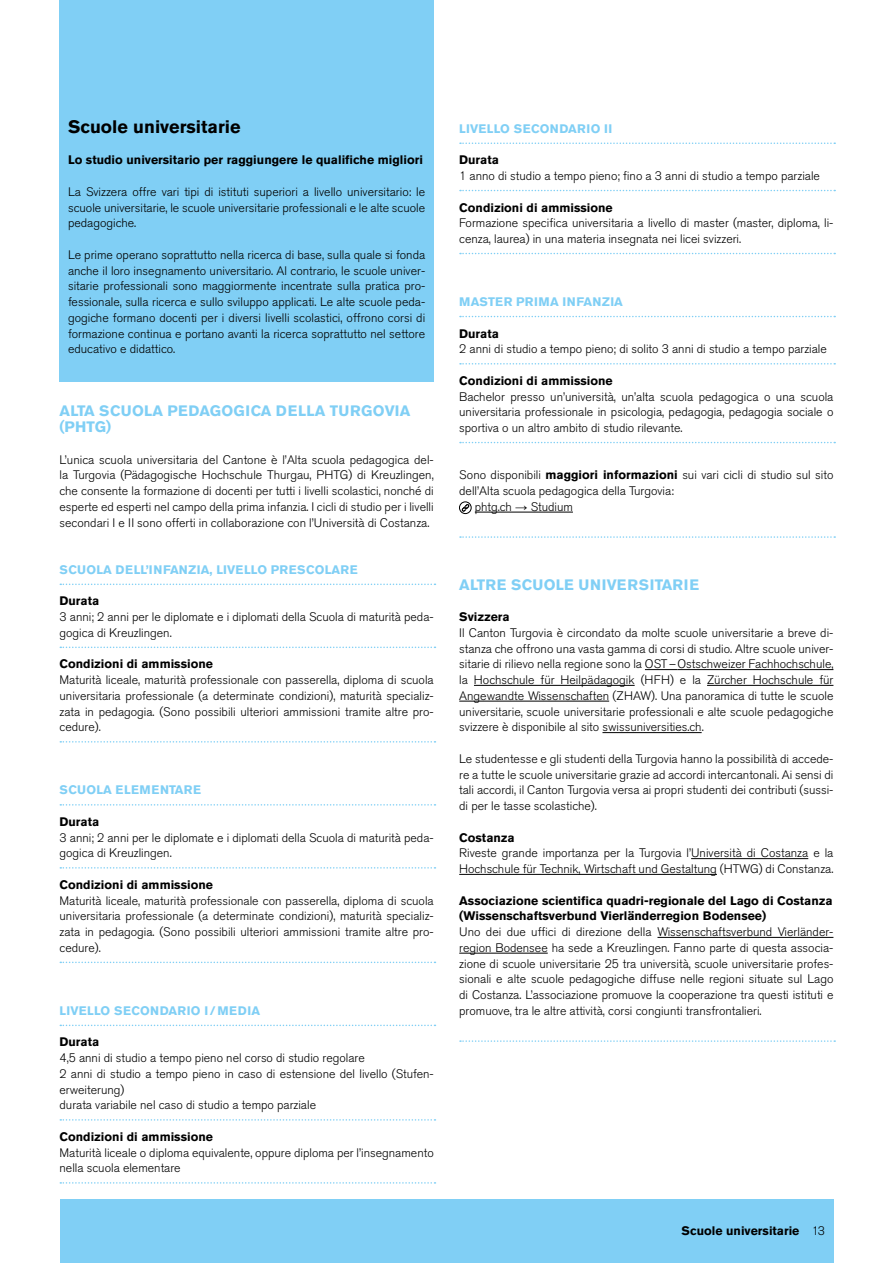
<style>
.page{position:relative;width:893px;height:1263px;background:#fff}
.page>*{position:absolute;margin:0;border:0;box-sizing:border-box;transform-origin:0 0}
.t1{font:700 18px "Akzidenz Grotesk Pro";color:#000}
.t2{font:700 15px/15.8px "Akzidenz Grotesk Pro";letter-spacing:.01em;color:#80cff5}
.t3{font:300 12.3px/15.8px "Akzidenz Grotesk Pro";color:#000;text-align:justify}
.t4{font:700 12.3px/15.8px "Akzidenz Grotesk Pro";color:#000}
.t5{font:700 12.3px "Akzidenz Grotesk Pro";letter-spacing:.01em;color:#80cff5}
.s1{font-weight:700}
.s2{font-family:"Arial";font-weight:400}
.s3{font-weight:300}
</style>
<div class="page">
<div style="left:60px;top:0;width:374px;height:381px;background:#80cff5"></div>
<svg style="left:60px;top:584px;width:375px;height:1px"></svg>
<svg style="left:60px;top:647px;width:375px;height:1px"></svg>
<svg style="left:60px;top:741px;width:375px;height:2px"></svg>
<svg style="left:60px;top:804px;width:375px;height:2px"></svg>
<svg style="left:60px;top:867px;width:375px;height:2px"></svg>
<svg style="left:60px;top:962px;width:375px;height:1px"></svg>
<svg style="left:60px;top:1025px;width:375px;height:1px"></svg>
<svg style="left:60px;top:1119px;width:375px;height:2px"></svg>
<svg style="left:60px;top:1182px;width:375px;height:2px"></svg>
<hr style="left:475px;top:512px;width:98px;height:1px;background:#000">
<hr style="left:645px;top:669px;width:32px;height:1px;background:#000">
<hr style="left:677px;top:669px;width:156px;height:1px;background:#000">
<hr style="left:474px;top:685px;width:161px;height:1px;background:#000">
<hr style="left:707px;top:685px;width:126px;height:1px;background:#000">
<hr style="left:459px;top:701px;width:150px;height:1px;background:#000">
<hr style="left:602px;top:732px;width:100px;height:1px;background:#000">
<hr style="left:691px;top:858px;width:117px;height:1px;background:#000">
<hr style="left:459px;top:874px;width:258px;height:1px;background:#000">
<hr style="left:657px;top:937px;width:176px;height:1px;background:#000">
<hr style="left:459px;top:953px;width:89px;height:1px;background:#000">
<svg style="left:460px;top:143px;width:375px;height:1px"></svg>
<svg style="left:460px;top:190px;width:375px;height:1px"></svg>
<svg style="left:460px;top:253px;width:375px;height:1px"></svg>
<svg style="left:460px;top:316px;width:375px;height:1px"></svg>
<svg style="left:460px;top:363px;width:375px;height:2px"></svg>
<svg style="left:460px;top:442px;width:375px;height:1px"></svg>
<div style="left:459px;top:502px;width:12px;height:12px;border:1px solid #000;border-radius:50%"></div>
<svg style="left:462px;top:504px;width:7px;height:8px"></svg>
<svg style="left:460px;top:536px;width:375px;height:2px"></svg>
<svg style="left:460px;top:1040px;width:375px;height:2px"></svg>
<div style="left:60px;top:1199px;width:773px;height:64px;background:#80cff5"></div>
<h1 class="t1" style="left:68px;top:115px;width:174px">Scuole universitarie</h1>
<p class="t4" style="left:68px;top:152px;width:356px">Lo studio universitario per raggiungere le qualifiche migliori</p>
<p class="t3" style="left:68px;top:184px;width:359px">La Svizzera offre vari tipi di istituti superiori a livello universitario: le scuole universitarie, le scuole universitarie professionali e le alte scuole pedagogiche.</p>
<p class="t3" style="left:68px;top:247px;width:359px">Le prime operano soprattutto nella ricerca di base, sulla quale si fonda anche il loro insegnamento universitario. Al contrario, le scuole univer&shy;sitarie professionali sono maggiormente incentrate sulla pratica pro&shy;fessionale, sulla ricerca e sullo sviluppo applicati. Le alte scuole peda&shy;gogiche formano docenti per i diversi livelli scolastici, offrono corsi di formazione continua e portano avanti la ricerca soprattutto nel settore educativo e didattico.</p>
<p class="t2" style="left:60px;top:403px;width:352px">ALTA SCUOLA PEDAGOGICA DELLA TURGOVIA (PHTG)</p>
<p class="t3" style="left:60px;top:451px;width:376px">L’unica scuola universitaria del Cantone è l’Alta scuola pedagogica del&shy;la Turgovia (Pädagogische Hochschule Thurgau, PHTG) di Kreuzlingen, che consente la formazione di docenti per tutti i livelli scolastici, nonché di esperte ed esperti nel campo della prima infanzia. I cicli di studio per i livelli secondari I e II sono offerti in collaborazione con l’Università di Costanza.</p>
<p class="t5" style="left:60px;top:561px;width:300px">SCUOLA DELL’INFANZIA, LIVELLO PRESCOLARE</p>
<p class="t4" style="left:60px;top:593px;width:41px">Durata</p>
<p class="t3" style="left:60px;top:609px;width:376px">3 anni; 2 anni per le diplomate e i diplomati della Scuola di maturità peda&shy;gogica di Kreuzlingen.</p>
<p class="t4" style="left:60px;top:656px;width:155px">Condizioni di ammissione</p>
<p class="t3" style="left:60px;top:672px;width:376px">Maturità liceale, maturità professionale con passerella, diploma di scuola universitaria professionale (a determinate condizioni), maturità specializ&shy;zata in pedagogia. (Sono possibili ulteriori ammissioni tramite altre pro&shy;cedure).</p>
<p class="t5" style="left:60px;top:782px;width:143px">SCUOLA ELEMENTARE</p>
<p class="t4" style="left:60px;top:813px;width:41px">Durata</p>
<p class="t3" style="left:60px;top:829px;width:376px">3 anni; 2 anni per le diplomate e i diplomati della Scuola di maturità peda&shy;gogica di Kreuzlingen.</p>
<p class="t4" style="left:60px;top:876px;width:155px">Condizioni di ammissione</p>
<p class="t3" style="left:60px;top:892px;width:376px">Maturità liceale, maturità professionale con passerella, diploma di scuola universitaria professionale (a determinate condizioni), maturità specializ&shy;zata in pedagogia. (Sono possibili ulteriori ammissioni tramite altre pro&shy;cedure).</p>
<p class="t5" style="left:60px;top:1002px;width:202px">LIVELLO SECONDARIO I/MEDIA</p>
<p class="t4" style="left:60px;top:1034px;width:41px">Durata</p>
<p class="t3" style="left:60px;top:1050px;width:375px;text-align:left">4,5 anni di studio a tempo pieno nel corso di studio regolare<br>2 anni di studio a tempo pieno in caso di estensione del livello (Stufen&shy;erweiterung)<br>durata variabile nel caso di studio a tempo parziale</p>
<p class="t4" style="left:60px;top:1128px;width:155px">Condizioni di ammissione</p>
<p class="t3" style="left:60px;top:1144px;width:376px">Maturità liceale o diploma equivalente, oppure diploma per l’insegnamento nella scuola elementare</p>
<p class="t5" style="left:459px;top:120px;width:155px">LIVELLO SECONDARIO II</p>
<p class="t4" style="left:459px;top:152px;width:41px">Durata</p>
<p class="t3" style="left:459px;top:168px;width:362px">1 anno di studio a tempo pieno; fino a 3 anni di studio a tempo parziale</p>
<p class="t4" style="left:459px;top:199px;width:155px">Condizioni di ammissione</p>
<p class="t3" style="left:459px;top:215px;width:376px">Formazione specifica universitaria a livello di master (master, diploma, li&shy;cenza, laurea) in una materia insegnata nei licei svizzeri.</p>
<p class="t5" style="left:459px;top:294px;width:165px">MASTER PRIMA INFANZIA</p>
<p class="t4" style="left:459px;top:325px;width:41px">Durata</p>
<p class="t3" style="left:459px;top:341px;width:369px">2 anni di studio a tempo pieno; di solito 3 anni di studio a tempo parziale</p>
<p class="t4" style="left:459px;top:372px;width:155px">Condizioni di ammissione</p>
<p class="t3" style="left:459px;top:388px;width:376px">Bachelor presso un’università, un’alta scuola pedagogica o una scuola universitaria professionale in psicologia, pedagogia, pedagogia sociale o sportiva o un altro ambito di studio rilevante.</p>
<p class="t3" style="left:459px;top:467px;width:376px">Sono disponibili <span class="s1">maggiori informazioni</span> sui vari cicli di studio sul sito</p>
<p class="t3" style="left:459px;top:483px;width:216px">dell’Alta scuola pedagogica della Turgovia:</p>
<p class="t3" style="left:475px;top:499px;width:100px">phtg.ch <span class="s2">→</span> Studium</p>
<p class="t2" style="left:459px;top:576px;width:241px">ALTRE SCUOLE UNIVERSITARIE</p>
<p class="t4" style="left:459px;top:609px;width:52px">Svizzera</p>
<p class="t3" style="left:459px;top:625px;width:376px">Il Canton Turgovia è circondato da molte scuole universitarie a breve di&shy;stanza che offrono una vasta gamma di corsi di studio. Altre scuole univer&shy;sitarie di rilievo nella regione sono la OST–Ostschweizer Fachhochschule, la Hochschule für Heilpädagogik (HFH) e la Zürcher Hochschule für Angewandte Wissenschaften (ZHAW). Una panoramica di tutte le scuole universitarie, scuole universitarie professionali e alte scuole pedagogiche svizzere è disponibile al sito swissuniversities.ch.</p>
<p class="t3" style="left:459px;top:751px;width:376px">Le studentesse e gli studenti della Turgovia hanno la possibilità di accede&shy;re a tutte le scuole universitarie grazie ad accordi intercantonali. Ai sensi di tali accordi, il Canton Turgovia versa ai propri studenti dei contributi (sussi&shy;di per le tasse scolastiche).</p>
<p class="t4" style="left:459px;top:829px;width:57px">Costanza</p>
<p class="t3" style="left:459px;top:845px;width:376px">Riveste grande importanza per la Turgovia l’Università di Costanza e la<br>Hochschule für Technik, Wirtschaft und Gestaltung (HTWG) di Constanza.</p>
<p class="t4" style="left:459px;top:892px;width:375px">Associazione scientifica quadri-regionale del Lago di Costanza (Wissenschaftsverbund Vierländerregion Bodensee)</p>
<p class="t3" style="left:459px;top:924px;width:376px">Uno dei due uffici di direzione della Wissenschaftsverbund Vierländer&shy;region Bodensee ha sede a Kreuzlingen. Fanno parte di questa associa&shy;zione di scuole universitarie 25 tra università, scuole universitarie profes&shy;sionali e alte scuole pedagogiche diffuse nelle regioni situate sul Lago di Costanza. L’associazione promuove la cooperazione tra questi istituti e promuove, tra le altre attività, corsi congiunti transfrontalieri.</p>
<p class="t4" style="left:682px;top:1223px;width:145px">Scuole universitarie <span class="s3">13</span></p>
</div>
